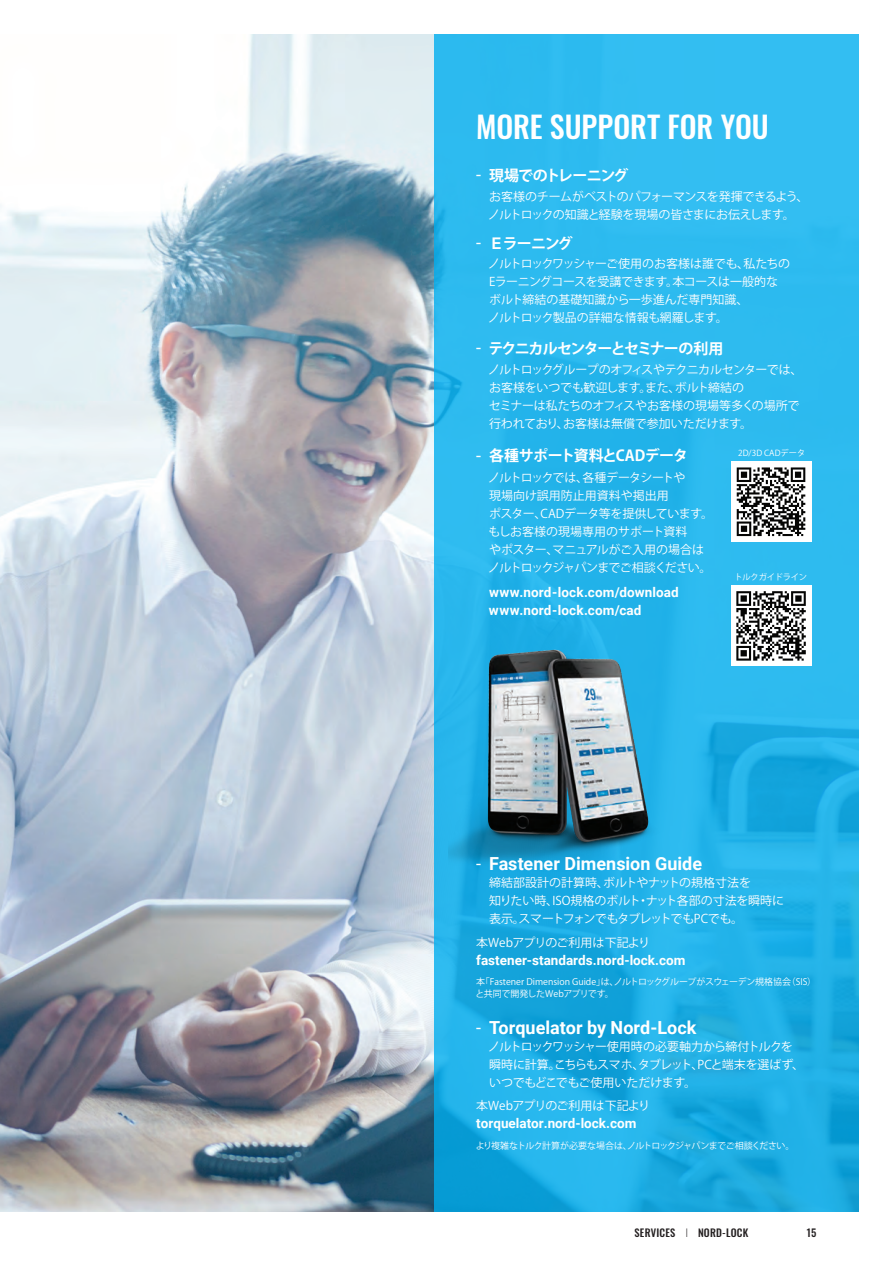
<style>
.page{position:relative;width:893px;height:1263px;background:#fff}
.page>*{position:absolute;margin:0;border:0;box-sizing:border-box;transform-origin:0 0}
.t1{font:500 30px "Oswald";letter-spacing:-.005em;color:#fff}
.t2{font:700 18px "Roboto";color:#fff}
.t3{font:700 15px "Koz Go Pro";letter-spacing:-.09em;color:#fff}
.t4{font:700 15px "Koz Go Pro";letter-spacing:-.035em;color:#fff}
.t5{font:700 15px "Koz Go Pro";letter-spacing:-.05em;color:#fff}
.t6{font:700 15px "Koz Go Pro";letter-spacing:-.07em;color:#fff}
.t7{font:700 13.5px/18px "Roboto";color:#fff}
.t8{font:12px/18px "Koz Go Pro";letter-spacing:-.02em;color:#fff}
.t9{font:12px/18px "Koz Go Pro";letter-spacing:-.04em;color:#fff}
.t10{font:12px "Koz Go Pro";color:#fff}
.t11{font:500 10.5px "Oswald";letter-spacing:.02em;color:#231f20}
.t12{font:9px/12px "Koz Go Pro";letter-spacing:-.005em;color:#fff}
.t13{font:9px "Koz Go Pro";letter-spacing:-.06em;color:#fff}
.t14{font:8.25px "Koz Go Pro";color:#fff}
.t15{font:8.25px "Koz Go Pro";letter-spacing:-.025em;color:#fff}
.s1{font-family:"Roboto";font-weight:400;font-size:18px}
.s2{font-weight:400}
.s3{font-weight:200}
</style>
<div class="page">
<img style="left:0;top:34px;width:435px;height:1178px">
<svg style="left:435px;top:34px;width:424px;height:1178px;background:#25b3e9"></svg>
<img style="left:448px;top:631px;width:254px;height:246px">
<div style="left:731px;top:585px;width:80px;height:81px;background:#fff"></div>
<div style="left:731px;top:461px;width:80px;height:81px;background:#fff"></div>
<svg style="left:737px;top:467px;width:68px;height:69px"></svg>
<svg style="left:736px;top:591px;width:70px;height:70px"></svg>
<h1 class="t1" style="left:476px;top:111px;width:294px">MORE SUPPORT FOR YOU</h1>
<p class="t5" style="left:476px;top:166px;width:154px"><span class="s1">-</span> 現場でのトレーニング</p>
<p class="t9" style="left:488px;top:188px;width:322px">お客様のチームがベストのパフォーマンスを発揮できるよう、ノルトロックの知識と経験を現場の皆さまにお伝えします。</p>
<p class="t6" style="left:476px;top:234px;width:98px"><span class="s1">-</span> Ｅラーニング</p>
<p class="t8" style="left:488px;top:255px;width:303px">ノルトロックワッシャーご使用のお客様は誰でも、私たちの<br>Eラーニングコースを受講できます。本コースは一般的なボルト締結の基礎知識から一歩進んだ専門知識、<br>ノルトロック製品の詳細な情報も網羅します。</p>
<p class="t3" style="left:476px;top:339px;width:249px"><span class="s1">-</span> テクニカルセンターとセミナーの利用</p>
<p class="t8" style="left:488px;top:361px;width:316px">ノルトロックグループのオフィスやテクニカルセンターでは、お客様をいつでも歓迎します。また、ボルト締結の<br>セミナーは私たちのオフィスやお客様の現場等多くの場所で行われており、お客様は無償で参加いただけます。</p>
<p class="t4" style="left:476px;top:446px;width:213px"><span class="s1">-</span> 各種サポート資料とCADデータ</p>
<p class="t8" style="left:488px;top:469px;width:226px">ノルトロックでは、各種データシートや<br>現場向け誤用防止用資料や掲出用<br>ポスター、CADデータ等を提供しています。もしお客様の現場専用のサポート資料<br>やポスター、マニュアルがご入用の場合はノルトロックジャパンまでご相談ください。</p>
<p class="t7" style="left:489px;top:583px;width:191px">www.nord-lock.com/download www.nord-lock.com/cad</p>
<p class="t14" style="left:738px;top:448px;width:69px">2D/3D CADデータ</p>
<p class="t15" style="left:734px;top:572px;width:74px">トルクガイドライン</p>
<h2 class="t2" style="left:476px;top:851px;width:227px"><span class="s2">-</span> Fastener Dimension Guide</h2>
<p class="t8" style="left:489px;top:874px;width:297px">締結部設計の計算時、ボルトやナットの規格寸法を<br>知りたい時、ISO規格のボルト・ナット各部の寸法を瞬時に表示。スマートフォンでもタブレットでもPCでも。</p>
<p class="t10" style="left:476px;top:934px;width:175px">本Webアプリのご利用は下記より</p>
<p class="t7" style="left:476px;top:950px;width:211px">fastener-standards.nord-lock.com</p>
<p class="t12" style="left:476px;top:976px;width:342px">本「Fastener Dimension Guide」は、ノルトロックグループがスウェーデン規格協会（SIS）と共同で開発したWebアプリです。</p>
<h2 class="t2" style="left:476px;top:1015px;width:222px"><span class="s2">-</span> Torquelator by Nord-Lock</h2>
<p class="t8" style="left:488px;top:1038px;width:317px">ノルトロックワッシャー使用時の必要軸力から締付トルクを瞬時に計算。こちらもスマホ、タブレット、PCと端末を選ばず、いつでもどこでもご使用いただけます。</p>
<p class="t10" style="left:476px;top:1098px;width:175px">本Webアプリのご利用は下記より</p>
<p class="t7" style="left:476px;top:1114px;width:162px">torquelator.nord-lock.com</p>
<p class="t13" style="left:476px;top:1140px;width:320px">より複雑なトルク計算が必要な場合は、ノルトロックジャパンまでご相談ください。</p>
<p class="t11" style="left:634px;top:1228px;width:115px">SERVICES <span class="s3">I</span> NORD-LOCK</p>
<p class="t11" style="left:806px;top:1228px;width:12px">15</p>
</div>
